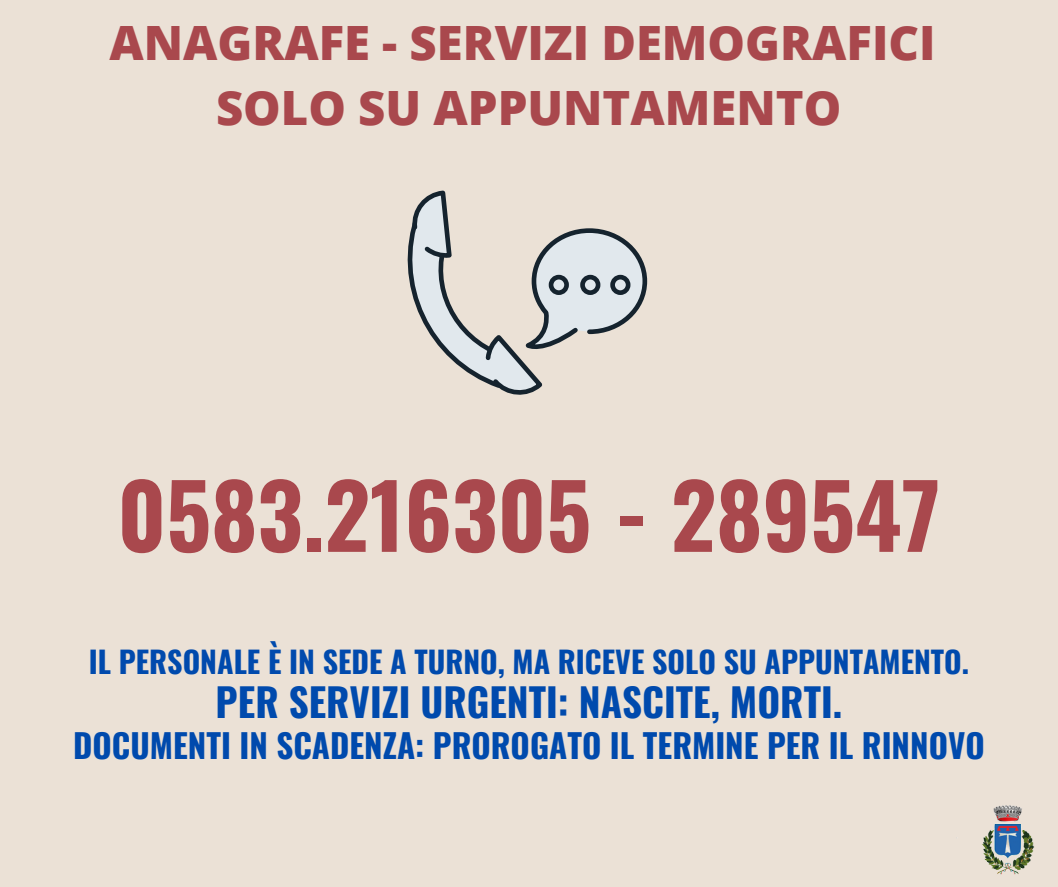
<style>
.page{position:relative;width:1058px;height:887px;background:#fff}
.page>*{position:absolute;margin:0;border:0;box-sizing:border-box;transform-origin:0 0}
.t1{font:700 88.5px "Oswald";color:#a9484d}
.t2{font:800 47.25px/65.2px "Open Sans";color:#a9484d;text-align:center}
.t3{font:700 39px "Oswald";color:#004aad}
.t4{font:700 33px "Oswald";color:#004aad}
.t5{font:700 30px "Oswald";color:#004aad}
</style>
<div class="page">
<div style="left:0;top:0;width:1058px;height:886px;background:#ebe1d6"></div>
<img style="left:982px;top:805px;width:52px;height:70px">
<svg style="left:407px;top:190px;width:240px;height:205px"></svg>
<div style="left:551px;top:277px;width:15px;height:15px;background:#e1e8ed;border-radius:50%"></div>
<div style="left:548px;top:275px;width:21px;height:20px;border:5px solid #15232e;border-radius:50%"></div>
<div style="left:582px;top:277px;width:16px;height:15px;background:#e1e8ed;border-radius:50%"></div>
<div style="left:580px;top:275px;width:20px;height:20px;border:5px solid #15232e;border-radius:50%"></div>
<div style="left:612px;top:277px;width:16px;height:15px;background:#e1e8ed;border-radius:50%"></div>
<div style="left:610px;top:275px;width:20px;height:20px;border:5px solid #15232e;border-radius:50%"></div>
<h2 class="t2" style="left:109px;top:9px;width:827px">ANAGRAFE - SERVIZI DEMOGRAFICI<br>SOLO SU APPUNTAMENTO</h2>
<h1 class="t1" style="left:117px;top:446px;width:824px">0583.216305 - 289547</h1>
<p class="t5" style="left:89px;top:637px;width:882px">IL PERSONALE È IN SEDE A TURNO, MA RICEVE SOLO SU APPUNTAMENTO.</p>
<h3 class="t3" style="left:216px;top:671px;width:628px">PER SERVIZI URGENTI: NASCITE, MORTI.</h3>
<p class="t4" style="left:73px;top:719px;width:913px">DOCUMENTI IN SCADENZA: PROROGATO IL TERMINE PER IL RINNOVO</p>
</div>
